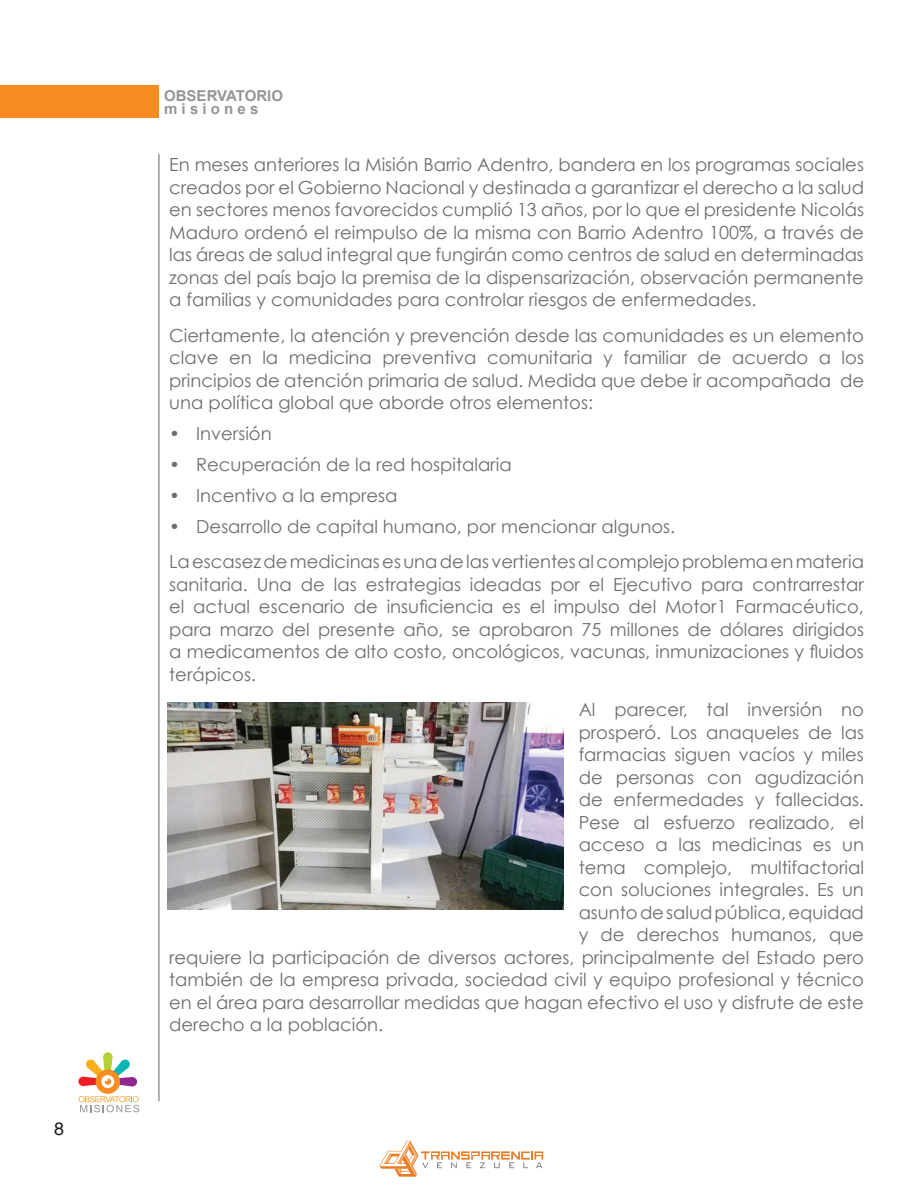
<style>
.page{position:relative;width:918px;height:1188px;background:#fff}
.page>*{position:absolute;margin:0;border:0;box-sizing:border-box;transform-origin:0 0}
.t1{font:18px/22.5px "Century Gothic";color:#6c6d70;text-align:justify}
.t2{font:18px "Helvetica";color:#231f20}
.t3{font:700 15px/13.5px "Arial";color:#939598}
</style>
<div class="page">
<svg style="left:380px;top:1141px;width:163px;height:36px"></svg>
<div style="left:78px;top:1077px;width:10px;height:9px;background:#ee1d23;border-radius:50%"></div>
<div style="left:103px;top:1052px;width:10px;height:10px;background:#b2d236;border-radius:50%"></div>
<div style="left:127px;top:1077px;width:10px;height:9px;background:#91288e;border-radius:50%"></div>
<svg style="left:79px;top:1096px;width:60px;height:16px"></svg>
<div style="left:96px;top:1069px;width:24px;height:25px;background:#f68d21;border-radius:50%"></div>
<svg style="left:101px;top:1075px;width:13px;height:13px"></svg>
<svg style="left:83px;top:1057px;width:48px;height:29px"></svg>
<hr style="left:158px;top:154px;width:2px;height:947px;background:#939598">
<div style="left:0;top:86px;width:158px;height:32px;background:#f68c21"></div>
<img style="left:168px;top:703px;width:395px;height:207px">
<p class="t2" style="left:54px;top:1115px;width:12px">8</p>
<p class="t3" style="left:164px;top:89px;width:120px">OBSERVATORIO m i s i o n e s</p>
<p class="t1" style="left:169px;top:153px;width:696px">En meses anteriores la Misión Barrio Adentro, bandera en los programas sociales creados por el Gobierno Nacional y destinada a garantizar el derecho a la salud en sectores menos favorecidos cumplió 13 años, por lo que el presidente Nicolás Maduro ordenó el reimpulso de la misma con Barrio Adentro 100%, a través de las áreas de salud integral que fungirán como centros de salud en determinadas zonas del país bajo la premisa de la dispensarización, observación permanente a familias y comunidades para controlar riesgos de enfermedades.</p>
<p class="t1" style="left:169px;top:324px;width:696px">Ciertamente, la atención y prevención desde las comunidades es un elemento clave en la medicina preventiva comunitaria y familiar de acuerdo a los principios de atención primaria de salud. Medida que debe ir acompañada de una política global que aborde otros elementos:</p>
<p class="t1" style="left:169px;top:422px;width:104px">• Inversión</p>
<p class="t1" style="left:169px;top:453px;width:344px">• Recuperación de la red hospitalaria</p>
<p class="t1" style="left:169px;top:484px;width:230px">• Incentivo a la empresa</p>
<p class="t1" style="left:169px;top:509px;width:696px;line-height:35.2px">• Desarrollo de capital humano, por mencionar algunos.<br>La escasez de medicinas es una de las vertientes al complejo problema en materia</p>
<p class="t1" style="left:169px;top:573px;width:696px">sanitaria. Una de las estrategias ideadas por el Ejecutivo para contrarrestar el actual escenario de insuficiencia es el impulso del Motor1 Farmacéutico, para marzo del presente año, se aprobaron 75 millones de dólares dirigidos a medicamentos de alto costo, oncológicos, vacunas, inmunizaciones y fluidos terápicos.</p>
<p class="t1" style="left:579px;top:698px;width:287px">Al parecer, tal inversión no</p>
<p class="t1" style="left:579px;top:721px;width:287px">prosperó. Los anaqueles de las</p>
<p class="t1" style="left:579px;top:743px;width:287px">farmacias siguen vacíos y miles</p>
<p class="t1" style="left:579px;top:766px;width:287px">de personas con agudización</p>
<p class="t1" style="left:579px;top:788px;width:287px">de enfermedades y fallecidas.</p>
<p class="t1" style="left:579px;top:811px;width:287px">Pese al esfuerzo realizado, el</p>
<p class="t1" style="left:579px;top:833px;width:287px">acceso a las medicinas es un</p>
<p class="t1" style="left:579px;top:856px;width:287px">tema complejo, multifactorial</p>
<p class="t1" style="left:579px;top:878px;width:287px">con soluciones integrales. Es un</p>
<p class="t1" style="left:579px;top:901px;width:287px">asunto de salud pública, equidad</p>
<p class="t1" style="left:579px;top:923px;width:287px">y de derechos humanos, que</p>
<p class="t1" style="left:169px;top:946px;width:696px">requiere la participación de diversos actores, principalmente del Estado pero</p>
<p class="t1" style="left:169px;top:968px;width:696px">también de la empresa privada, sociedad civil y equipo profesional y técnico</p>
<p class="t1" style="left:169px;top:991px;width:696px">en el área para desarrollar medidas que hagan efectivo el uso y disfrute de este</p>
<p class="t1" style="left:169px;top:1013px;width:215px">derecho a la población.</p>
</div>
